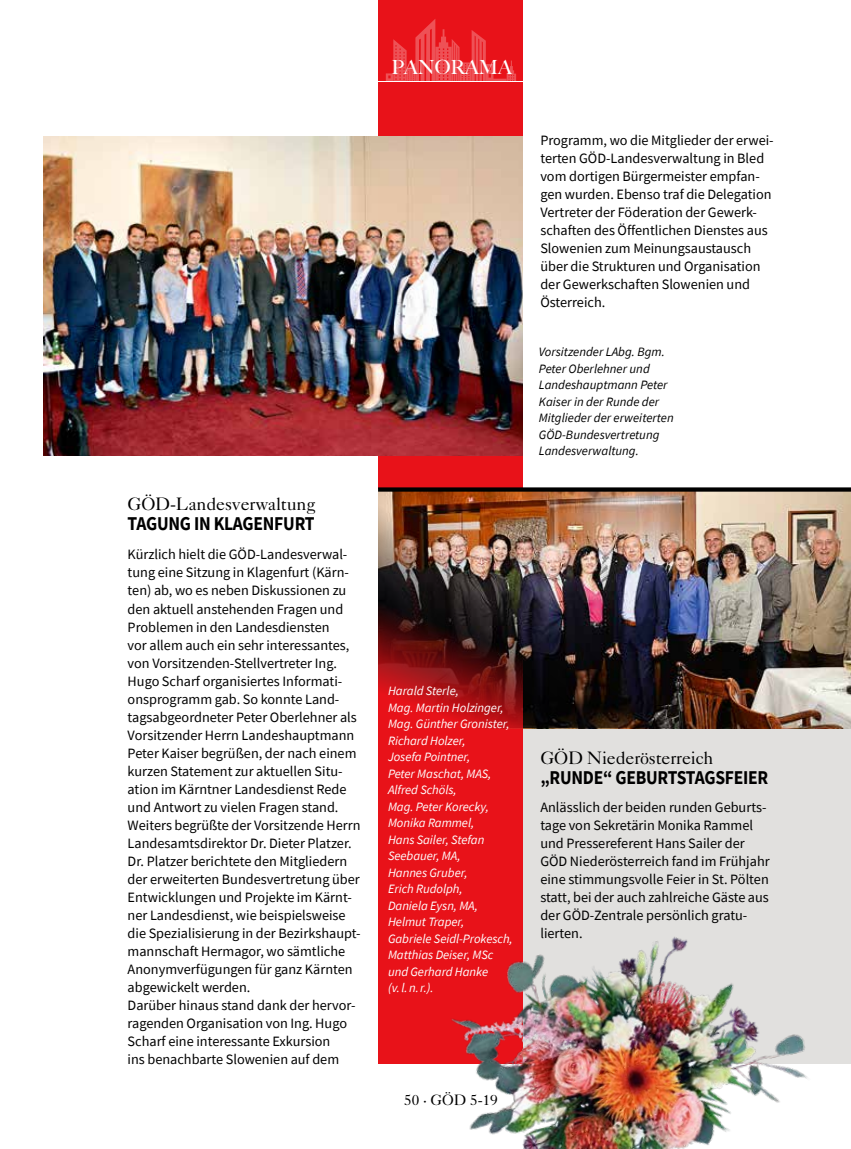
<style>
.page{position:relative;width:851px;height:1149px;background:#fff}
.page>*{position:absolute;margin:0;border:0;box-sizing:border-box;transform-origin:0 0}
.t1{font:700 19.5px "Source Sans Pro";letter-spacing:-.015em;color:#000;scale:.9 1}
.t2{font:500 19.5px "Big Caslon";letter-spacing:-.005em;color:#fff}
.t3{font:18px "Caslon Five Forty";letter-spacing:-.01em;color:#000}
.t4{font:15px "Caslon Five Forty";color:#000}
.t5{font:14.25px/18px "Source Sans Pro";color:#000}
.t6{font:italic 12.75px/16.5px "Source Sans Pro";letter-spacing:-.005em;color:#fff}
.t7{font:italic 12.75px/16.5px "Source Sans Pro";color:#000}
</style>
<div class="page">
<div style="left:440px;top:582px;width:410px;height:481px;background:#e1e0de"></div>
<div style="left:378px;top:82px;width:144px;height:981px;background:#e81219"></div>
<img style="left:44px;top:136px;width:478px;height:319px">
<div style="left:378px;top:0;width:144px;height:81px;background:#e81219"></div>
<svg style="left:385px;top:19px;width:131px;height:62px"></svg>
<svg style="left:522px;top:487px;width:328px;height:2px"></svg>
<img style="left:522px;top:489px;width:328px;height:239px">
<img style="left:378px;top:171px;width:144px;height:558px">
<img style="left:378px;top:872px;width:472px;height:276px">
<p class="t3" style="left:128px;top:493px;width:189px">GÖD-Landesverwaltung</p>
<h1 class="t1" style="left:128px;top:510px;width:209px">TAGUNG IN KLAGENFURT</h1>
<p class="t5" style="left:128px;top:545px;width:234px">Kürzlich hielt die GÖD-Landesverwal&shy;tung eine Sitzung in Klagenfurt (Kärn&shy;ten) ab, wo es neben Diskussionen zu den aktuell anstehenden Fragen und Problemen in den Landesdiensten<br>vor allem auch ein sehr interessantes, von Vorsitzenden-Stellvertreter Ing.<br>Hugo Scharf organisiertes Informati&shy;onsprogramm gab. So konnte Land&shy;tagsabgeordneter Peter Oberlehner als Vorsitzender Herrn Landeshauptmann Peter Kaiser begrüßen, der nach einem kurzen Statement zur aktuellen Situ&shy;ation im Kärntner Landesdienst Rede und Antwort zu vielen Fragen stand.<br>Weiters begrüßte der Vorsitzende Herrn Landesamtsdirektor Dr. Dieter Platzer.<br>Dr. Platzer berichtete den Mitgliedern der erweiterten Bundesvertretung über Entwicklungen und Projekte im Kärnt&shy;ner Landesdienst, wie beispielsweise die Spezialisierung in der Bezirkshaupt&shy;mannschaft Hermagor, wo sämtliche Anonymverfügungen für ganz Kärnten abgewickelt werden.<br>Darüber hinaus stand dank der hervor&shy;ragenden Organisation von Ing. Hugo Scharf eine interessante Exkursion<br>ins benachbarte Slowenien auf dem</p>
<h1 class="t2" style="left:391px;top:51px;width:122px">PANORAMA</h1>
<p class="t5" style="left:540px;top:131px;width:235px">Programm, wo die Mitglieder der erwei&shy;terten GÖD-Landesverwaltung in Bled vom dortigen Bürgermeister empfan&shy;gen wurden. Ebenso traf die Delegation Vertreter der Föderation der Gewerk&shy;schaften des Öffentlichen Dienstes aus Slowenien zum Meinungsaustausch über die Strukturen und Organisation der Gewerkschaften Slowenien und Österreich.</p>
<p class="t7" style="left:539px;top:343px;width:136px">Vorsitzender LAbg. Bgm.<br>Peter Oberlehner und<br>Landeshauptmann Peter<br>Kaiser in der Runde der<br>Mitglieder der erweiterten<br>GÖD-Bundesvertretung<br>Landesverwaltung.</p>
<p class="t6" style="left:388px;top:682px;width:126px">Harald Sterle,<br>Mag. Martin Holzinger,<br>Mag. Günther Gronister,<br>Richard Holzer,<br>Josefa Pointner,<br>Peter Maschat, MAS,<br>Alfred Schöls,<br>Mag. Peter Korecky,<br>Monika Rammel,<br>Hans Sailer, Stefan<br>Seebauer, MA,<br>Hannes Gruber,<br>Erich Rudolph,<br>Daniela Eysn, MA,<br>Helmut Traper,<br>Gabriele Seidl-Prokesch,<br>Matthias Deiser, MSc und Gerhard Hanke (v.l.n.r.).</p>
<p class="t3" style="left:540px;top:746px;width:175px">GÖD Niederösterreich</p>
<h1 class="t1" style="left:540px;top:764px;width:255px">„RUNDE“ GEBURTSTAGSFEIER</h1>
<p class="t5" style="left:540px;top:797px;width:231px">Anlässlich der beiden runden Geburts&shy;tage von Sekretärin Monika Rammel und Pressereferent Hans Sailer der GÖD Niederösterreich fand im Frühjahr eine stimmungsvolle Feier in St. Pölten statt, bei der auch zahlreiche Gäste aus der GÖD-Zentrale persönlich gratu&shy;lierten.</p>
<p class="t4" style="left:404px;top:1090px;width:95px">50 · GÖD 5-19</p>
</div>
